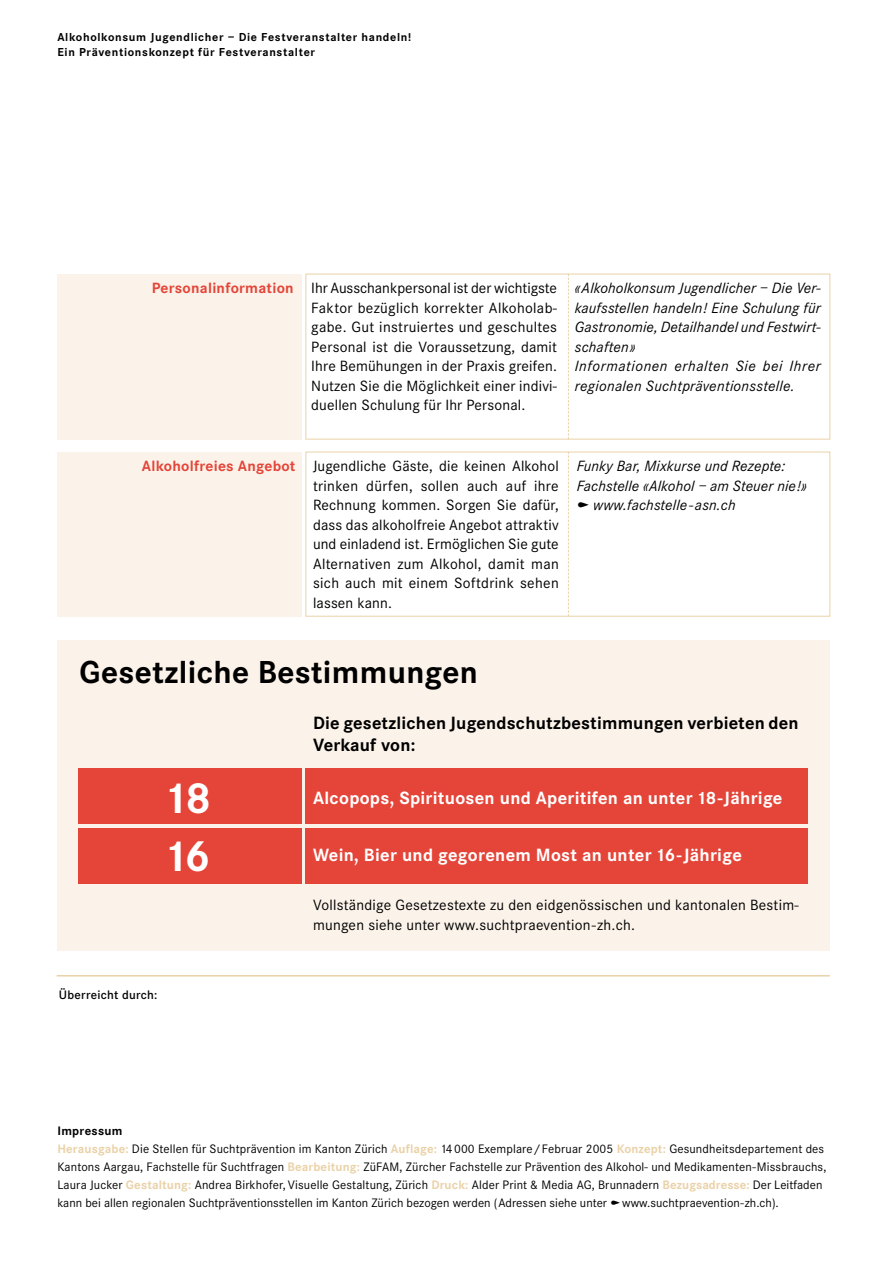
<style>
.page{position:relative;width:893px;height:1263px;background:#fff}
.page>*{position:absolute;margin:0;border:0;box-sizing:border-box;transform-origin:0 0}
.t1{font:700 45px/58.7px "Corporate S";color:#fff}
.t2{font:700 33px "Corporate S";letter-spacing:.01em;color:#000}
.t3{font:700 18.45px "Corporate S";letter-spacing:.015em;color:#fff}
.t4{font:700 18.45px/22.5px "Corporate S";letter-spacing:.01em;color:#000}
.t5{font:15.45px/19.5px "Corporate S";letter-spacing:.015em;color:#000;text-align:justify}
.t6{font:italic 15.45px/19.5px "Corporate S";letter-spacing:.01em;color:#000}
.t7{font:700 15.45px "Corporate S";letter-spacing:.015em;color:#e54539}
.t8{font:12.75px/18px "Corporate S";letter-spacing:.01em;color:#000}
.t9{font:600 12.75px "Corporate S";letter-spacing:.02em;color:#000}
.t10{font:700 12px/14.4px "Corporate S";letter-spacing:.055em;color:#000}
.s1{font-weight:700}
.s2{font-weight:700;color:#ead2a8}
</style>
<div class="page">
<div style="left:57px;top:640px;width:772px;height:311px;background:#fbf3ea"></div>
<div style="left:305px;top:768px;width:503px;height:56px;background:#e54539"></div>
<div style="left:78px;top:768px;width:223px;height:56px;background:#e54539"></div>
<div style="left:305px;top:828px;width:503px;height:56px;background:#e54539"></div>
<div style="left:78px;top:828px;width:223px;height:56px;background:#e54539"></div>
<div style="left:57px;top:274px;width:244px;height:166px;background:#fbf3ea"></div>
<div style="left:305px;top:274px;width:525px;height:166px;border:1px solid #ead2a8"></div>
<svg style="left:568px;top:274px;width:1px;height:165px"></svg>
<div style="left:57px;top:452px;width:244px;height:165px;background:#fbf3ea"></div>
<div style="left:305px;top:452px;width:525px;height:165px;border:1px solid #ead2a8"></div>
<svg style="left:568px;top:452px;width:1px;height:165px"></svg>
<hr style="left:57px;top:975px;width:772px;height:2px;background:#ead2a8">
<p class="t10" style="left:57px;top:32px;width:355px">Alkoholkonsum Jugendlicher – Die Festveranstalter handeln!<br>Ein Präventionskonzept für Festveranstalter</p>
<p class="t7" style="left:152px;top:283px;width:143px">Personalinformation</p>
<p class="t5" style="left:311px;top:280px;width:247px">Ihr Ausschankpersonal ist der wichtigste Faktor bezüglich korrekter Alkoholab&shy;gabe. Gut instruiertes und geschultes Personal ist die Voraussetzung, damit Ihre Bemühungen in der Praxis greifen.<br>Nutzen Sie die Möglichkeit einer indivi&shy;duellen Schulung für Ihr Personal.</p>
<p class="t6" style="left:575px;top:280px;width:247px">«Alkoholkonsum Jugendlicher – Die Ver&shy;kaufsstellen handeln! Eine Schulung für Gastronomie, Detailhandel und Festwirt&shy;schaften»<br>Informationen erhalten Sie bei Ihrer regionalen Suchtpräventionsstelle.</p>
<p class="t7" style="left:142px;top:461px;width:155px">Alkoholfreies Angebot</p>
<p class="t5" style="left:313px;top:458px;width:247px">Jugendliche Gäste, die keinen Alkohol trinken dürfen, sollen auch auf ihre Rechnung kommen. Sorgen Sie dafür, dass das alkoholfreie Angebot attraktiv und einladend ist. Ermöglichen Sie gute Alternativen zum Alkohol, damit man sich auch mit einem Softdrink sehen lassen kann.</p>
<p class="t6" style="left:576px;top:458px;width:210px">Funky Bar, Mixkurse und Rezepte:</p>
<p class="t6" style="left:576px;top:477px;width:232px">Fachstelle «Alkohol – am Steuer nie!»</p>
<p class="t6" style="left:593px;top:497px;width:144px">www.fachstelle-asn.ch</p>
<h2 class="t2" style="left:80px;top:661px;width:399px">Gesetzliche Bestimmungen</h2>
<p class="t4" style="left:313px;top:714px;width:487px">Die gesetzlichen Jugendschutzbestimmungen verbieten den<br>Verkauf von:</p>
<p class="t3" style="left:313px;top:792px;width:471px">Alcopops, Spirituosen und Aperitifen an unter 18-Jährige</p>
<h1 class="t1" style="left:163px;top:774px;width:50px">18<br>16</h1>
<p class="t3" style="left:313px;top:849px;width:430px">Wein, Bier und gegorenem Most an unter 16-Jährige</p>
<p class="t5" style="left:313px;top:897px;width:487px">Vollständige Gesetzestexte zu den eidgenössischen und kantonalen Bestim&shy;mungen siehe unter www.suchtpraevention-zh.ch.</p>
<p class="t9" style="left:59px;top:991px;width:100px">Überreicht durch:</p>
<p class="t8" style="left:57px;top:1123px;width:770px"><span class="s1">Impressum<br></span><span class="s2">Herausgabe:</span> Die Stellen für Suchtprävention im Kanton Zürich <span class="s2">Auflage:</span> 14000 Exemplare/Februar 2005 <span class="s2">Konzept:</span> Gesundheitsdepartement des Kantons Aargau, Fachstelle für Suchtfragen <span class="s2">Bearbeitung:</span> ZüFAM, Zürcher Fachstelle zur Prävention des Alkohol- und Medikamenten-Missbrauchs, Laura Jucker <span class="s2">Gestaltung:</span> Andrea Birkhofer, Visuelle Gestaltung, Zürich <span class="s2">Druck:</span> Alder Print &amp; Media AG, Brunnadern <span class="s2">Bezugsadresse:</span> Der Leitfaden kann bei allen regionalen Suchtpräventionsstellen im Kanton Zürich bezogen werden (Adressen siehe unter www.suchtpraevention-zh.ch).</p>
</div>
